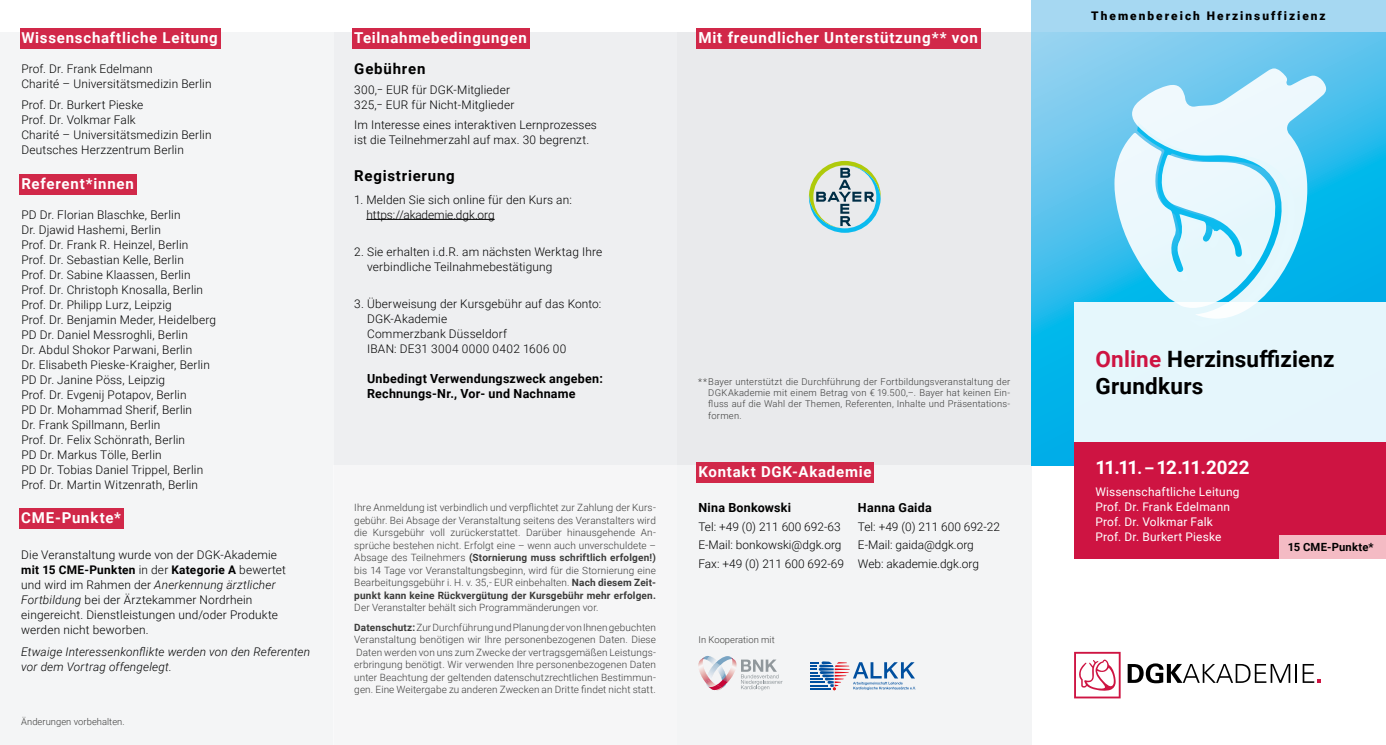
<style>
.page{position:relative;width:1386px;height:745px;background:#fff}
.page>*{position:absolute;margin:0;border:0;box-sizing:border-box;transform-origin:0 0}
.t1{font:700 22.5px/27px "Roboto";letter-spacing:.01em;color:#000}
.t2{font:700 18.75px "Roboto";letter-spacing:-.05em;color:#fff}
.t3{font:700 15.12px "Roboto";letter-spacing:.055em;color:#fff}
.t4{font:700 15px "Roboto";letter-spacing:.05em;color:#fff}
.t5{font:700 15px "Roboto";letter-spacing:.055em;color:#000}
.t6{font:700 12.5px/15px "Roboto";letter-spacing:.02em;color:#000}
.t7{font:300 11.88px/15px "Roboto";letter-spacing:.015em;color:#000}
.t8{font:11.88px/15px "Roboto";letter-spacing:.02em;color:#fff}
.t9{font:italic 300 11.88px/15px "Roboto";letter-spacing:.015em;color:#000}
.t10{font:900 11.88px "Roboto";letter-spacing:.17em;color:#000}
.t11{font:700 11.25px "Roboto";letter-spacing:.015em;color:#000}
.t12{font:300 10px/12.5px "Roboto";letter-spacing:.01em;color:#3c3c3b;text-align:justify}
.t13{font:300 9.38px/11.2px "Roboto";letter-spacing:.01em;color:#3c3c3b;text-align:justify}
.s1{font-weight:700}
.s2{font-style:italic}
.s3{font-size:12px}
.s4{color:#ce1442}
.s5{font-size:16.25px}
</style>
<div class="page">
<div style="left:333px;top:32px;width:344px;height:712px;background:#eeeff1"></div>
<div style="left:677px;top:32px;width:354px;height:712px;background:#e9eaec"></div>
<div style="left:0;top:32px;width:333px;height:712px;background:#f4f5f6"></div>
<div style="left:333px;top:465px;width:698px;height:279px;background:#f6f6f7"></div>
<svg style="left:1031px;top:32px;width:354px;height:433px;background:#46c0ec"></svg>
<svg style="left:1114px;top:68px;width:212px;height:234px;background:#aae3f7"></svg>
<svg style="left:1074px;top:651px;width:46px;height:47px"></svg>
<svg style="left:1127px;top:663px;width:193px;height:19px"></svg>
<div style="left:1031px;top:0;width:354px;height:32px;background:#a6d8f2"></div>
<svg style="left:698px;top:655px;width:84px;height:36px"></svg>
<svg style="left:810px;top:661px;width:105px;height:28px"></svg>
<div style="left:20px;top:28px;width:201px;height:21px;background:#d12849"></div>
<div style="left:20px;top:174px;width:117px;height:20px;background:#d12849"></div>
<div style="left:1074px;top:442px;width:311px;height:116px;background:#ce1442"></div>
<div style="left:1074px;top:302px;width:311px;height:140px;background:#e5f6fc"></div>
<div style="left:352px;top:28px;width:177px;height:21px;background:#d12849"></div>
<hr style="left:366px;top:219px;width:128px;height:1px;background:#000">
<div style="left:696px;top:462px;width:178px;height:20px;background:#d12849"></div>
<div style="left:696px;top:28px;width:284px;height:21px;background:#d12849"></div>
<svg style="left:809px;top:161px;width:71px;height:72px"></svg>
<div style="left:1279px;top:535px;width:106px;height:23px;background:#f4bbc4"></div>
<div style="left:19px;top:508px;width:105px;height:20px;background:#d12849"></div>
<p class="t4" style="left:21px;top:27px;width:198px">Wissenschaftliche Leitung</p>
<p class="t7" style="left:21px;top:61px;width:192px">Prof. Dr. Frank Edelmann<br>Charité – Universitätsmedizin Berlin</p>
<p class="t7" style="left:21px;top:96px;width:192px">Prof. Dr. Burkert Pieske<br>Prof. Dr. Volkmar Falk<br>Charité – Universitätsmedizin Berlin<br>Deutsches Herzzentrum Berlin</p>
<p class="t4" style="left:21px;top:173px;width:114px">Referent*innen</p>
<p class="t7" style="left:21px;top:207px;width:196px">PD Dr. Florian Blaschke, Berlin<br>Dr. Djawid Hashemi, Berlin<br>Prof. Dr. Frank R. Heinzel, Berlin<br>Prof. Dr. Sebastian Kelle, Berlin<br>Prof. Dr. Sabine Klaassen, Berlin Prof. Dr. Christoph Knosalla, Berlin Prof. Dr. Philipp Lurz, Leipzig<br>Prof. Dr. Benjamin Meder, Heidelberg PD Dr. Daniel Messroghli, Berlin<br>Dr. Abdul Shokor Parwani, Berlin<br>Dr. Elisabeth Pieske-Kraigher, Berlin PD Dr. Janine Pöss, Leipzig<br>Prof. Dr. Evgenij Potapov, Berlin<br>PD Dr. Mohammad Sherif, Berlin<br>Dr. Frank Spillmann, Berlin<br>Prof. Dr. Felix Schönrath, Berlin<br>PD Dr. Markus Tölle, Berlin<br>PD Dr. Tobias Daniel Trippel, Berlin Prof. Dr. Martin Witzenrath, Berlin</p>
<p class="t4" style="left:21px;top:507px;width:101px">CME-Punkte*</p>
<p class="t7" style="left:21px;top:546px;width:266px">Die Veranstaltung wurde von der DGK-Akademie <span class="s1">mit 15 CME-Punkten</span> in der <span class="s1">Kategorie A</span> bewertet und wird im Rahmen der <span class="s2">Anerkennung ärztlicher Fortbildung</span> bei der Ärztekammer Nordrhein eingereicht. Dienstleistungen und/oder Produkte werden nicht beworben.</p>
<p class="t9" style="left:21px;top:643px;width:290px">Etwaige Interessenkonflikte werden von den Referenten vor dem Vortrag offengelegt.</p>
<p class="t13" style="left:21px;top:715px;width:105px">Änderungen vorbehalten.</p>
<p class="t4" style="left:354px;top:27px;width:174px">Teilnahmebedingungen</p>
<p class="t5" style="left:354px;top:58px;width:73px">Gebühren</p>
<p class="t7" style="left:354px;top:82px;width:162px">300,<span class="s3">–</span> EUR für DGK-Mitglieder<br>325,<span class="s3">–</span> EUR für Nicht-Mitglieder</p>
<p class="t7" style="left:354px;top:117px;width:244px">Im Interesse eines interaktiven Lernprozesses ist die Teilnehmerzahl auf max. 30 begrenzt.</p>
<p class="t5" style="left:354px;top:165px;width:102px">Registrierung</p>
<p class="t7" style="left:366px;top:191px;width:207px;text-indent:-12px">1. Melden Sie sich online für den Kurs an: https://akademie.dgk.org</p>
<p class="t7" style="left:367px;top:243px;width:236px;text-indent:-13px">2. Sie erhalten i.d.R. am nächsten Werktag Ihre verbindliche Teilnahmebestätigung</p>
<p class="t7" style="left:367px;top:295px;width:236px;text-indent:-13px">3. Überweisung der Kursgebühr auf das Konto:<br>DGK-Akademie<br>Commerzbank Düsseldorf<br>IBAN: DE31 3004 0000 0402 1606 00</p>
<p class="t6" style="left:367px;top:370px;width:237px">Unbedingt Verwendungszweck angeben:<br>Rechnungs-Nr., Vor- und Nachname</p>
<p class="t12" style="left:354px;top:500px;width:303px">Ihre Anmeldung ist verbindlich und verpflichtet zur Zahlung der Kurs&shy;gebühr. Bei Absage der Veranstaltung seitens des Veranstalters wird die Kursgebühr voll zurückerstattet. Darüber hinausgehende An&shy;sprüche bestehen nicht. Erfolgt eine – wenn auch unverschuldete – Absage des Teilnehmers <span class="s1">(Stornierung muss schriftlich erfolgen!) </span>bis 14 Tage vor Veranstaltungsbeginn, wird für die Stornierung eine Bearbeitungsgebühr i. H. v. 35,- EUR einbehalten. <span class="s1">Nach diesem Zeit&shy;punkt kann keine Rückvergütung der Kursgebühr mehr erfolgen.</span></p>
<p class="t12" style="left:354px;top:597px;width:303px;line-height:19.6px">Der Veranstalter behält sich Programmänderungen vor.<br><span class="s1">Datenschutz:</span> Zur Durchführung und Planung der von Ihnen gebuchten</p>
<p class="t12" style="left:354px;top:632px;width:303px">Veranstaltung benötigen wir Ihre personenbezogenen Daten. Diese Daten werden von uns zum Zwecke der vertragsgemäßen Leistungs&shy;erbringung benötigt. Wir verwenden Ihre personenbezogenen Daten unter Beachtung der geltenden datenschutzrechtlichen Bestimmun&shy;gen. Eine Weitergabe zu anderen Zwecken an Dritte findet nicht statt.</p>
<p class="t3" style="left:698px;top:27px;width:281px">Mit freundlicher Unterstützung** von</p>
<p class="t13" style="left:708px;top:375px;width:303px;text-indent:-10px">**Bayer unterstützt die Durchführung der Fortbildungsveranstaltung der DGKAkademie mit einem Betrag von € 19.500,–. Bayer hat keinen Ein&shy;fluss auf die Wahl der Themen, Referenten, Inhalte und Präsentations&shy;formen.</p>
<p class="t4" style="left:698px;top:460px;width:174px">Kontakt DGK-Akademie</p>
<p class="t6" style="left:698px;top:499px;width:94px">Nina Bonkowski</p>
<p class="t6" style="left:858px;top:499px;width:75px">Hanna Gaida</p>
<p class="t7" style="left:698px;top:518px;width:144px">Tel: +49 (0) 211 600 692-63</p>
<p class="t7" style="left:858px;top:518px;width:144px">Tel: +49 (0) 211 600 692-22</p>
<p class="t7" style="left:698px;top:537px;width:144px">E-Mail: bonkowski@dgk.org</p>
<p class="t7" style="left:698px;top:535px;width:282px;line-height:18.5px;text-indent:159px">E-Mail: gaida@dgk.org<br>Fax: +49 (0) 211 600 692-69 Web: akademie.dgk.org</p>
<p class="t13" style="left:698px;top:633px;width:78px">In Kooperation mit</p>
<p class="t10" style="left:1091px;top:8px;width:236px">Themenbereich Herzinsuffizienz</p>
<h1 class="t1" style="left:1095px;top:344px;width:241px"><span class="s4">Online</span> Herzinsuffizienz<br>Grundkurs</h1>
<h2 class="t2" style="left:1095px;top:453px;width:156px">11.11<span class="s5">. –</span> 12.11.2022</h2>
<p class="t8" style="left:1095px;top:483px;width:146px">Wissenschaftliche Leitung<br>Prof. Dr. Frank Edelmann<br>Prof. Dr. Volkmar Falk<br>Prof. Dr. Burkert Pieske</p>
<p class="t11" style="left:1287px;top:539px;width:87px">15 CME-Punkte*</p>
</div>
